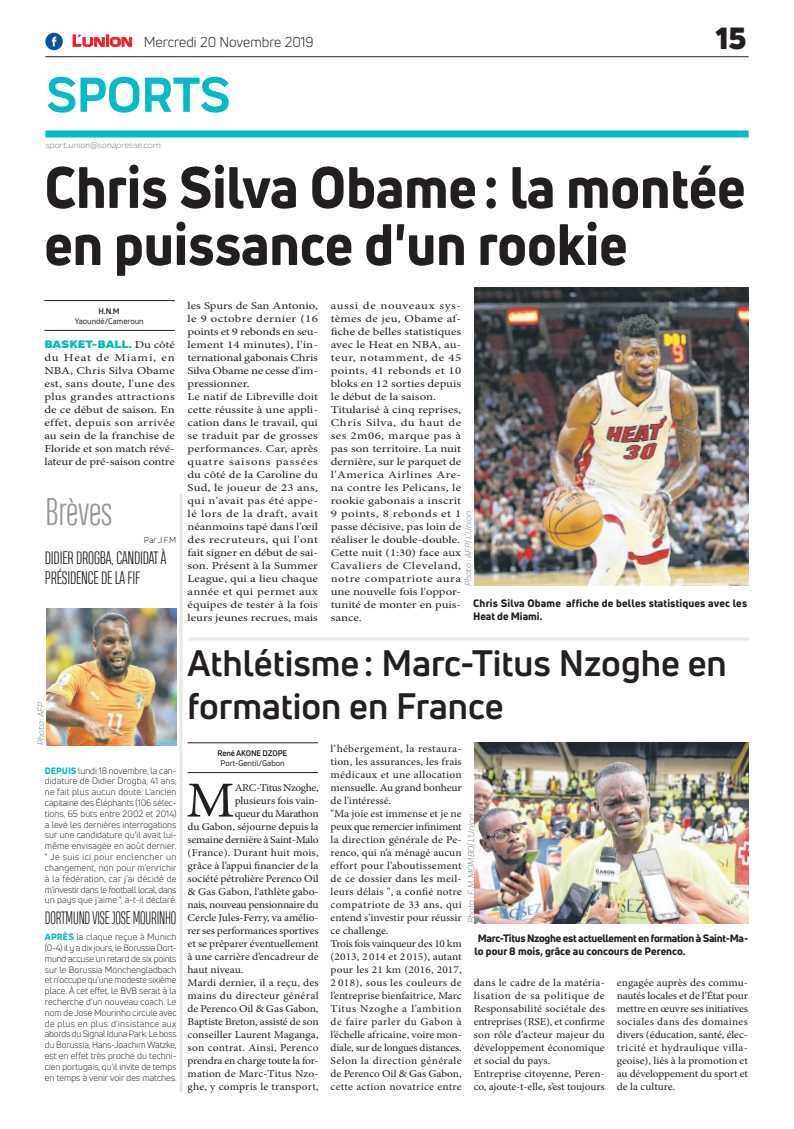
<style>
.page{position:relative;width:794px;height:1129px;background:#fff}
.page>*{position:absolute;margin:0;border:0;box-sizing:border-box;transform-origin:0 0}
.t1{font:800 57px/57px "Uni Neue";color:#231f20;scale:.94 1}
.t2{font:700 51px "Praktika";color:#03bac6}
.t3{font:50.5px "Minion Pro";color:#231f20;scale:1.08 1}
.t4{font:700 36px/43.2px "Uni Neue";color:#231f20}
.t5{font:300 36px "Heading Compressed Pro";color:#939598}
.t6{font:900 30px "Uni Neue";color:#231f20}
.t7{font:300 17px/20.4px "Heading Compressed Pro";letter-spacing:-.01em;color:#231f20}
.t8{font:300 17px "Heading Compressed Pro";letter-spacing:-.01em;color:#231f20;scale:.91 1}
.t9{font:14px "Uni Neue";color:#231f20}
.t10{font:10.5px/13px "Minion Pro";color:#231f20;scale:1.22 1}
.t11{font:10.5px/13px "Minion Pro";color:#231f20;scale:1.09 1}
.t12{font:10.5px/13px "Minion Pro";color:#231f20;scale:1.08 1}
.t13{font:800 10.5px/12.6px "Uni Neue";letter-spacing:-.025em;color:#231f20}
.t14{font:10.5px "Minion Pro";letter-spacing:-.025em;color:#231f20;scale:1.09 1}
.t15{font:800 10.5px/12.6px "Uni Neue";color:#231f20}
.t16{font:10.5px "Minion Pro";letter-spacing:-.02em;color:#231f20;scale:1.09 1}
.t17{font:10.5px "Minion Pro";letter-spacing:.025em;color:#231f20;scale:1.09 1}
.t18{font:10.5px "Minion Pro";letter-spacing:-.035em;color:#231f20;scale:1.08 1}
.t19{font:900 10.5px "Uni Neue";color:#03bac6;scale:1.22 1}
.t20{font:9px/10.8px "Uni Neue";color:#231f20;text-align:justify}
.t21{font:italic 9px "Praktika";color:#818386}
.t22{font:8.5px "Uni Neue";color:#231f20}
.t23{font:8px "Uni Neue";color:#231f20}
.t24{font:700 8px "Uni Neue";letter-spacing:-.02em;color:#231f20}
.s1{font-family:"Eurostile";font-weight:600;font-size:15px;color:#ee1d23}
.s2{font-family:"Eurostile";font-weight:600;font-size:11.4px;color:#ee1d23}
.s3{font-family:"Minion Pro";font-weight:400;color:#231f20}
.s4{font-weight:800;color:#03bac6}
</style>
<div class="page">
<hr style="left:45px;top:56px;width:703px;height:1px;background:#231f20">
<div style="left:45px;top:130px;width:703px;height:7px;background:#03bac6"></div>
<svg style="left:72px;top:34px;width:60px;height:13px"></svg>
<div style="left:45px;top:33px;width:18px;height:17px;background:#08549e;border-radius:50%"></div>
<svg style="left:52px;top:37px;width:4px;height:9px"></svg>
<img style="left:47px;top:608px;width:130px;height:137px">
<hr style="left:44px;top:330px;width:131px;height:1px;background:#231f20">
<hr style="left:44px;top:300px;width:131px;height:1px;background:#231f20">
<hr style="left:187px;top:772px;width:131px;height:1px;background:#231f20">
<hr style="left:187px;top:742px;width:131px;height:1px;background:#231f20">
<img style="left:474px;top:287px;width:274px;height:298px">
<img style="left:474px;top:742px;width:274px;height:180px">
<hr style="left:180px;top:493px;width:3px;height:598px;background:#e7e8e2">
<hr style="left:189px;top:637px;width:559px;height:3px;background:#e7e8e2">
<h3 class="t9" style="left:72px;top:33px;width:243px"><span class="s1">L</span><span class="s2">UNION</span> Mercredi 20 Novembre 2019</h3>
<h2 class="t2" style="left:46px;top:54px;width:185px">SPORTS</h2>
<p class="t21" style="left:45px;top:139px;width:117px">sport.union@sonapresse.com</p>
<h3 class="t6" style="left:716px;top:17px;width:32px">15</h3>
<h1 class="t1" style="left:44px;top:158px;width:747px">Chris Silva Obame: la montée en puissance d'un rookie</h1>
<p class="t24" style="left:99px;top:305px;width:23px">H.N.M</p>
<p class="t23" style="left:75px;top:316px;width:70px">Yaoundé/Cameroun</p>
<p class="t10" style="left:187px;top:299px;width:108px">les Spurs de San Antonio, le 9 octobre dernier (16 points et 9 rebonds en seu&shy;lement 14 minutes), l'in&shy;ternational gabonais Chris<br>Silva Obame ne cesse d'im&shy;pressionner.<br>Le natif de Libreville doit cette réussite à une appli&shy;cation dans le travail, qui se traduit par de grosses performances. Car, après quatre saisons passées du côté de la Caroline du<br>Sud, le joueur de 23 ans, qui n'avait pas été appe&shy;lé lors de la draft, avait néanmoins tapé dans l'œil des recruteurs, qui l'ont fait signer en début de sai&shy;son. Présent à la Summer<br>League, qui a lieu chaque année et qui permet aux équipes de tester à la fois leurs jeunes recrues, mais</p>
<p class="t10" style="left:331px;top:299px;width:108px">aussi de nouveaux sys&shy;tèmes de jeu, Obame af&shy;fiche de belles statistiques avec le Heat en NBA, au&shy;teur, notamment, de 45 points, 41 rebonds et 10 bloks en 12 sorties depuis le début de la saison.<br>Titularisé à cinq reprises,<br>Chris Silva, du haut de ses 2m06, marque pas à pas son territoire. La nuit dernière, sur le parquet de l'America Airlines Are&shy;na contre les Pelicans, le rookie gabonais a inscrit<br>9 points, 8 rebonds et 1 passe décisive, pas loin de réaliser le double-double.<br>Cette nuit (1:30) face aux<br>Cavaliers de Cleveland, notre compatriote aura une nouvelle fois l'oppor&shy;tunité de monter en puis&shy;sance.</p>
<p class="t19" style="left:44px;top:337px;width:108px">BASKET-BALL. <span class="s3">Du côté</span></p>
<p class="t10" style="left:44px;top:351px;width:108px;text-align:justify">du Heat de Miami, en NBA, Chris Silva Obame est, sans doute, l'une des plus grandes attractions de ce début de saison. En effet, depuis son arrivée au sein de la franchise de Floride et son match révé&shy;lateur de pré-saison contre</p>
<h3 class="t5" style="left:45px;top:491px;width:68px">Brèves</h3>
<p class="t21" style="left:461px;top:586px;width:77px;rotate:-90deg">Photo : AFP/ L’Union</p>
<p class="t22" style="left:144px;top:535px;width:34px">Par J.F.M</p>
<h3 class="t7" style="left:45px;top:549px;width:123px">DIDIER DROGBA, CANDIDAT À<br>PRÉSIDENCE DE LA FIF</h3>
<p class="t15" style="left:473px;top:597px;width:275px">Chris Silva Obame affiche de belles statistiques avec les<br>Heat de Miami.</p>
<p class="t21" style="left:34px;top:745px;width:45px;rotate:-90deg">Photo : AFP</p>
<p class="t20" style="left:45px;top:764px;width:133px"><span class="s4">DEPUIS</span> lundi 18 novembre, la can&shy;didature de Didier Drogba, 41 ans, ne fait plus aucun doute. L’ancien capitaine des Éléphants (106 sélec&shy;tions, 65 buts entre 2002 et 2014) a levé les dernières interrogations sur une candidature qu’il avait lui&shy;même envisagée en août dernier. " Je suis ici pour enclencher un changement, non pour m’enrichir à la fédération, car j’ai décidé de m’investir dans le football local, dans un pays que j’aime ", a-t-il déclaré.</p>
<h3 class="t8" style="left:45px;top:907px;width:146px">DORTMUND VISE JOSE MOURINHO</h3>
<p class="t20" style="left:45px;top:931px;width:133px"><span class="s4">APRÈS</span> la claque reçue à Munich (0-4) il y a dix jours, le Borussia Dort&shy;mund accuse un retard de six points sur le Borussia Mönchengladbach et n'occupe qu'une modeste sixième place. À cet effet, le BVB serait à la recherche d'un nouveau coach. Le nom de Jose Mourinho circule avec de plus en plus d'insistance aux abords du Signal Iduna Park. Le boss du Borussia, Hans-Joachim Watzke, est en effet très proche du techni&shy;cien portugais, qu'il invite de temps en temps à venir voir des matches.</p>
<h3 class="t4" style="left:187px;top:640px;width:541px">Athlétisme: Marc-Titus Nzoghe en formation en France</h3>
<p class="t24" style="left:218px;top:747px;width:71px">René AKONE DZOPE</p>
<p class="t23" style="left:220px;top:758px;width:66px">Port-Gentil/Gabon</p>
<p class="t11" style="left:331px;top:741px;width:122px">l’hébergement, la restaura&shy;tion, les assurances, les frais médicaux et une allocation mensuelle. Au grand bonheur de l'intéressé.<br>"Ma joie est immense et je ne peux que remercier infiniment la direction générale de Pe&shy;renco, qui n’a ménagé aucun effort pour l’aboutissement de ce dossier dans les meil&shy;leurs délais ", a confié notre compatriote de 33 ans, qui entend s’investir pour réussir ce challenge.<br>Trois fois vainqueur des 10 km (2013, 2 014 et 2 015), autant pour les 21 km (2016, 2017,<br>2 018), sous les couleurs de l’entreprise bienfaitrice, Marc<br>Titus Nzoghe a l’ambition de faire parler du Gabon à l’échelle africaine, voire mon&shy;diale, sur de longues distances.<br>Selon la direction générale de Perenco Oil &amp; Gas Gabon, cette action novatrice entre</p>
<h3 class="t3" style="left:186px;top:766px;width:46px">M</h3>
<p class="t18" style="left:235px;top:780px;width:79px">ARC-Titus Nzoghe,</p>
<p class="t12" style="left:235px;top:793px;width:79px">plusieurs fois vain-</p>
<p class="t18" style="left:235px;top:806px;width:79px">queur du Marathon</p>
<p class="t11" style="left:187px;top:819px;width:122px">du Gabon, séjourne depuis la</p>
<p class="t14" style="left:187px;top:832px;width:122px">semaine dernière à Saint-Malo</p>
<p class="t11" style="left:187px;top:845px;width:122px">(France). Durant huit mois,</p>
<p class="t11" style="left:187px;top:858px;width:122px">grâce à l’appui financier de la</p>
<p class="t11" style="left:187px;top:871px;width:122px">société pétrolière Perenco Oil</p>
<p class="t11" style="left:187px;top:884px;width:122px">&amp; Gas Gabon, l'athlète gabo-</p>
<p class="t14" style="left:187px;top:897px;width:122px">nais, nouveau pensionnaire du</p>
<p class="t11" style="left:187px;top:910px;width:122px">Cercle Jules-Ferry, va amélio-</p>
<p class="t16" style="left:187px;top:923px;width:122px">rer ses performances sportives</p>
<p class="t11" style="left:187px;top:936px;width:122px">et se préparer éventuellement</p>
<p class="t11" style="left:187px;top:949px;width:122px">à une carrière d’encadreur de</p>
<p class="t11" style="left:187px;top:962px;width:53px">haut niveau.</p>
<p class="t11" style="left:187px;top:975px;width:122px">Mardi dernier, il a reçu, des</p>
<p class="t17" style="left:187px;top:988px;width:122px">mains du directeur général</p>
<p class="t11" style="left:187px;top:1001px;width:122px">de Perenco Oil &amp; Gas Gabon,</p>
<p class="t16" style="left:187px;top:1014px;width:122px">Baptiste Breton, assisté de son</p>
<p class="t11" style="left:187px;top:1027px;width:122px">conseiller Laurent Maganga,</p>
<p class="t17" style="left:187px;top:1040px;width:122px">son contrat. Ainsi, Perenco</p>
<p class="t14" style="left:187px;top:1053px;width:122px">prendra en charge toute la for-</p>
<p class="t11" style="left:187px;top:1066px;width:122px">mation de Marc-Titus Nzo-</p>
<p class="t11" style="left:187px;top:1079px;width:122px">ghe, y compris le transport,</p>
<p class="t21" style="left:465px;top:923px;width:111px;rotate:-90deg">Photo : F. M. MOMBO/ L’Union</p>
<p class="t13" style="left:474px;top:931px;width:275px;text-indent:3px">Marc-Titus Nzoghe est actuellement en formation à Saint-Ma&shy;lo pour 8 mois, grâce au concours de Perenco.</p>
<p class="t12" style="left:474px;top:975px;width:123px">dans le cadre de la matéria&shy;lisation de sa politique de<br>Responsabilité sociétale des entreprises (RSE), et confirme son rôle d’acteur majeur du développement économique et social du pays.<br>Entreprise citoyenne, Peren&shy;co, ajoute-t-elle, s’est toujours</p>
<p class="t12" style="left:617px;top:975px;width:123px;text-align:justify">engagée auprès des commu&shy;nautés locales et de l’État pour mettre en œuvre ses initiatives sociales dans des domaines divers (éducation, santé, élec&shy;tricité et hydraulique villa&shy;geoise), liés à la promotion et au développement du sport et de la culture.</p>
</div>
